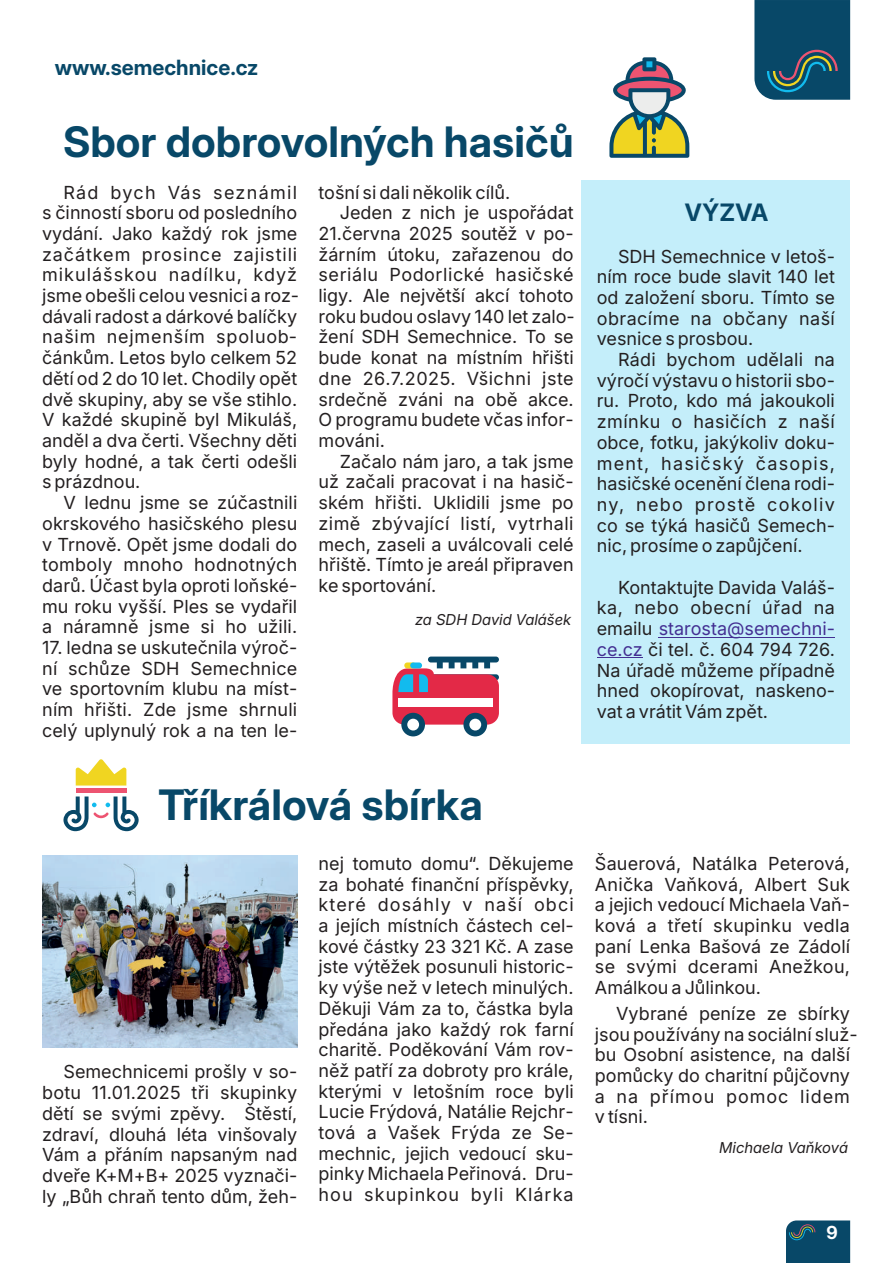
<style>
.page{position:relative;width:893px;height:1263px;background:#fff}
.page>*{position:absolute;margin:0;border:0;box-sizing:border-box;transform-origin:0 0}
.t1{font:700 42px "Inter 28 pt";color:#084868}
.t2{font:700 24px "Inter 18 pt";color:#084868}
.t3{font:700 21px "Inter 28 pt";color:#084868}
.t4{font:18px/20.7px "Inter";color:#231f20;text-align:justify}
.t5{font:18px "Inter";letter-spacing:.025em;color:#231f20}
.t6{font:18px "Inter";letter-spacing:.03em;color:#231f20}
.t7{font:700 18px "Inter 28 pt";color:#fff}
.t8{font:italic 15px "Inter 18 pt";color:#231f20}
.s1{color:#432f92}
</style>
<div class="page">
<svg style="left:786px;top:1220px;width:64px;height:43px;background:#114e6b"></svg>
<svg style="left:754px;top:0;width:96px;height:100px;background:#17516c"></svg>
<svg style="left:609px;top:57px;width:80px;height:101px"></svg>
<div style="left:582px;top:180px;width:268px;height:563px;background:#c4eefa"></div>
<hr style="left:659px;top:637px;width:168px;height:1px;background:#432f92">
<hr style="left:597px;top:657px;width:46px;height:1px;background:#432f92">
<svg style="left:76px;top:759px;width:50px;height:26px"></svg>
<div style="left:76px;top:788px;width:50px;height:5px;background:#ed5471"></div>
<svg style="left:63px;top:796px;width:76px;height:35px"></svg>
<img style="left:42px;top:856px;width:256px;height:191px">
<div style="left:401px;top:713px;width:24px;height:23px;background:#084868;border-radius:50%"></div>
<div style="left:407px;top:719px;width:12px;height:11px;background:#fff;border-radius:50%"></div>
<div style="left:463px;top:713px;width:24px;height:23px;background:#084868;border-radius:50%"></div>
<div style="left:469px;top:719px;width:12px;height:11px;background:#fff;border-radius:50%"></div>
<svg style="left:392px;top:656px;width:107px;height:69px"></svg>
<div style="left:404px;top:662px;width:12px;height:6px;background:#f0d521;border-radius:3px"></div>
<div style="left:410px;top:662px;width:12px;height:6px;background:#12bbee;border-radius:3px"></div>
<p class="t3" style="left:55px;top:55px;width:205px">www.semechnice.cz</p>
<h1 class="t1" style="left:63px;top:116px;width:512px">Sbor dobrovolných hasičů</h1>
<p class="t4" style="left:42px;top:182px;width:258px;text-indent:21px">Rád bych Vás seznámil s činností sboru od posledního vydání. Jako každý rok jsme začátkem prosince zajistili mikulášskou nadílku, když jsme obešli celou vesnici a roz&shy;dávali radost a dárkové balíčky našim nejmenším spoluob&shy;čánkům. Letos bylo celkem 52 dětí od 2 do 10 let. Chodily opět dvě skupiny, aby se vše stihlo.<br>V každé skupině byl Mikuláš, anděl a dva čerti. Všechny děti byly hodné, a tak čerti odešli s prázdnou.</p>
<p class="t4" style="left:42px;top:492px;width:257px;text-indent:21px">V lednu jsme se zúčastnili okrskového hasičského plesu v Trnově. Opět jsme dodali do tomboly mnoho hodnotných darů. Účast byla oproti loňské&shy;mu roku vyšší. Ples se vydařil a náramně jsme si ho užili.</p>
<p class="t4" style="left:42px;top:637px;width:257px">17. ledna se uskutečnila výroč&shy;ní schůze SDH Semechnice ve sportovním klubu na míst&shy;ním hřišti. Zde jsme shrnuli celý uplynulý rok a na ten le-</p>
<p class="t4" style="left:319px;top:182px;width:193px">tošní si dali několik cílů.</p>
<p class="t4" style="left:340px;top:202px;width:235px">Jeden z nich je uspořádat</p>
<p class="t4" style="left:319px;top:223px;width:257px">21.června 2025 soutěž v po-</p>
<p class="t4" style="left:319px;top:244px;width:257px">žárním útoku, zařazenou do</p>
<p class="t6" style="left:319px;top:264px;width:257px">seriálu Podorlické hasičské</p>
<p class="t4" style="left:319px;top:285px;width:257px">ligy. Ale největší akcí tohoto</p>
<p class="t4" style="left:319px;top:306px;width:258px">roku budou oslavy 140 let zalo-</p>
<p class="t4" style="left:319px;top:327px;width:257px">žení SDH Semechnice. To se</p>
<p class="t4" style="left:319px;top:347px;width:257px">bude konat na místním hřišti</p>
<p class="t5" style="left:319px;top:367px;width:257px">dne 26.7.2025. Všichni jste</p>
<p class="t4" style="left:319px;top:389px;width:257px">srdečně zváni na obě akce.</p>
<p class="t4" style="left:319px;top:409px;width:257px">O programu budete včas infor-</p>
<p class="t4" style="left:319px;top:430px;width:68px">mováni.</p>
<p class="t4" style="left:340px;top:451px;width:235px">Začalo nám jaro, a tak jsme</p>
<p class="t4" style="left:319px;top:471px;width:257px">už začali pracovat i na hasič-</p>
<p class="t4" style="left:319px;top:492px;width:257px">ském hřišti. Uklidili jsme po</p>
<p class="t5" style="left:319px;top:512px;width:257px">zimě zbývající listí, vytrhali</p>
<p class="t4" style="left:319px;top:534px;width:257px">mech, zaseli a uválcovali celé</p>
<p class="t4" style="left:319px;top:554px;width:257px">hřiště. Tímto je areál připraven</p>
<p class="t4" style="left:319px;top:575px;width:119px">ke sportování.</p>
<p class="t8" style="left:415px;top:610px;width:158px">za SDH David Valášek</p>
<h1 class="t1" style="left:158px;top:780px;width:326px">Tříkrálová sbírka</h1>
<h2 class="t2" style="left:684px;top:198px;width:86px">VÝZVA</h2>
<p class="t4" style="left:597px;top:246px;width:240px;text-indent:21px">SDH Semechnice v letoš&shy;ním roce bude slavit 140 let od založení sboru. Tímto se obracíme na občany naší vesnice s prosbou.</p>
<p class="t4" style="left:597px;top:349px;width:240px;text-indent:21px">Rádi bychom udělali na výročí výstavu o historii sbo&shy;ru. Proto, kdo má jakoukoli zmínku o hasičích z naší obce, fotku, jakýkoliv doku&shy;ment, hasičský časopis, hasičské ocenění člena rodi&shy;ny, nebo prostě cokoliv co se týká hasičů Semech&shy;nic, prosíme o zapůjčení.</p>
<p class="t4" style="left:597px;top:577px;width:240px;text-indent:21px">Kontaktujte Davida Valáš&shy;ka, nebo obecní úřad na emailu <span class="s1">starosta@semechni&shy;ce.cz</span> či tel. č. 604 794 726.<br>Na úřadě můžeme případně hned okopírovat, naskeno&shy;vat a vrátit Vám zpět.</p>
<p class="t4" style="left:42px;top:1061px;width:257px;text-indent:21px">Semechnicemi prošly v so&shy;botu 11.01.2025 tři skupinky dětí se svými zpěvy. Štěstí, zdraví, dlouhá léta vinšovaly Vám a přáním napsaným nad dveře K+M+B+ 2025 vyznači&shy;ly „Bůh chraň tento dům, žeh-</p>
<p class="t4" style="left:319px;top:853px;width:257px">nej tomuto domu“. Děkujeme za bohaté finanční příspěvky, které dosáhly v naší obci a jejích místních částech cel&shy;kové částky 23 321 Kč. A zase jste výtěžek posunuli historic&shy;ky výše než v letech minulých.<br>Děkuji Vám za to, částka byla předána jako každý rok farní charitě. Poděkování Vám rov&shy;něž patří za dobroty pro krále, kterými v letošním roce byli Lucie Frýdová, Natálie Rejchr&shy;tová a Vašek Frýda ze Se&shy;mechnic, jejich vedoucí sku&shy;pinky Michaela Peřinová. Dru&shy;hou skupinkou byli Klárka</p>
<p class="t4" style="left:595px;top:853px;width:257px">Šauerová, Natálka Peterová, Anička Vaňková, Albert Suk a jejich vedoucí Michaela Vaň&shy;ková a třetí skupinku vedla paní Lenka Bašová ze Zádolí se svými dcerami Anežkou, Amálkou a Jůlinkou.</p>
<p class="t4" style="left:595px;top:1003px;width:264px;text-align:left;text-indent:21px">Vybrané peníze ze sbírky jsou používány na sociální služ&shy;bu Osobní asistence, na další pomůcky do charitní půjčovny a na přímou pomoc lidem v tísni.</p>
<p class="t8" style="left:719px;top:1139px;width:130px">Michaela Vaňková</p>
<p class="t7" style="left:827px;top:1221px;width:13px">9</p>
</div>
